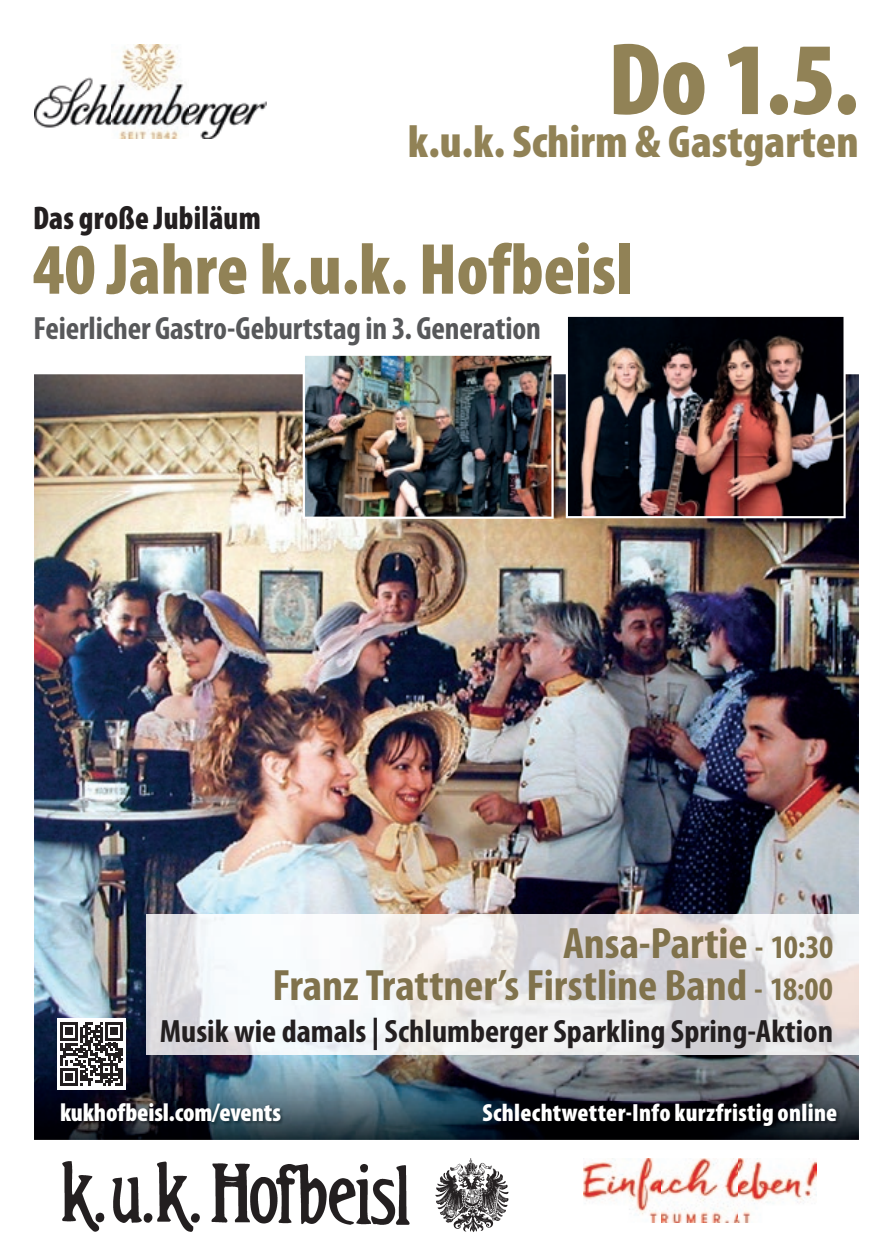
<style>
.page{position:relative;width:893px;height:1259px;background:#fff}
.page>*{position:absolute;margin:0;border:0;box-sizing:border-box;transform-origin:0 0}
.t1{font:900 condensed 103.8px "Myriad Pro";color:#918256}
.t2{font:900 condensed 72.9px "Myriad Pro";color:#918256}
.t3{font:900 condensed 45.9px "Myriad Pro";color:#918256}
.t4{font:700 condensed 44.1px/42px "Myriad Pro";letter-spacing:-.005em;color:#80724c;text-align:right;scale:1.04 1}
.t5{font:900 condensed 33px "Myriad Pro";letter-spacing:.01em;color:#231f20;scale:.95 1}
.t6{font:700 condensed 32.4px "Myriad Pro";color:#231f20;scale:1.04 1}
.t7{font:700 condensed 32.4px "Myriad Pro";letter-spacing:-.005em;color:#57585a}
.t8{font:900 condensed 25.5px "Myriad Pro";letter-spacing:-.005em;color:#fff}
.t9{font:900 condensed 24.9px "Myriad Pro";letter-spacing:.015em;color:#fff}
.s1{font-size:32.4px}
.s2{font-size:33px}
</style>
<div class="page">
<img style="left:34px;top:374px;width:825px;height:766px">
<img style="left:146px;top:914px;width:713px;height:140px">
<img style="left:62px;top:1101px;width:777px;height:26px">
<img style="left:583px;top:1158px;width:234px;height:64px">
<svg style="left:435px;top:1158px;width:74px;height:74px"></svg>
<div style="left:57px;top:1018px;width:69px;height:72px;background:#fff"></div>
<svg style="left:60px;top:1022px;width:63px;height:63px"></svg>
<img style="left:566px;top:316px;width:280px;height:202px">
<img style="left:35px;top:44px;width:232px;height:94px">
<img style="left:303px;top:355px;width:251px;height:164px">
<img style="left:62px;top:1161px;width:347px;height:70px">
<h1 class="t1" style="left:608px;top:22px;width:252px">Do 1.5.</h1>
<p class="t3" style="left:408px;top:116px;width:452px">k.u.k. Schirm &amp; Gastgarten</p>
<p class="t5" style="left:33px;top:199px;width:241px">Das große Jubiläum</p>
<h2 class="t2" style="left:33px;top:229px;width:601px">40 Jahre k.u.k. Hofbeisl</h2>
<p class="t7" style="left:33px;top:308px;width:509px">Feierlicher Gastro-Geburtstag in 3. Generation</p>
<p class="t4" style="left:272px;top:921px;width:541px">Ansa-Partie <span class="s1">-</span> <span class="s2">10:30<br></span>Franz Trattner’s Firstline Band <span class="s1">-</span> <span class="s2">18:00</span></p>
<p class="t6" style="left:160px;top:1010px;width:649px">Musik wie damals | Schlumberger Sparkling Spring-Aktion</p>
<p class="t8" style="left:60px;top:1098px;width:222px">kukhofbeisl.com/events</p>
<p class="t9" style="left:483px;top:1098px;width:356px">Schlechtwetter-Info kurzfristig online</p>
</div>
